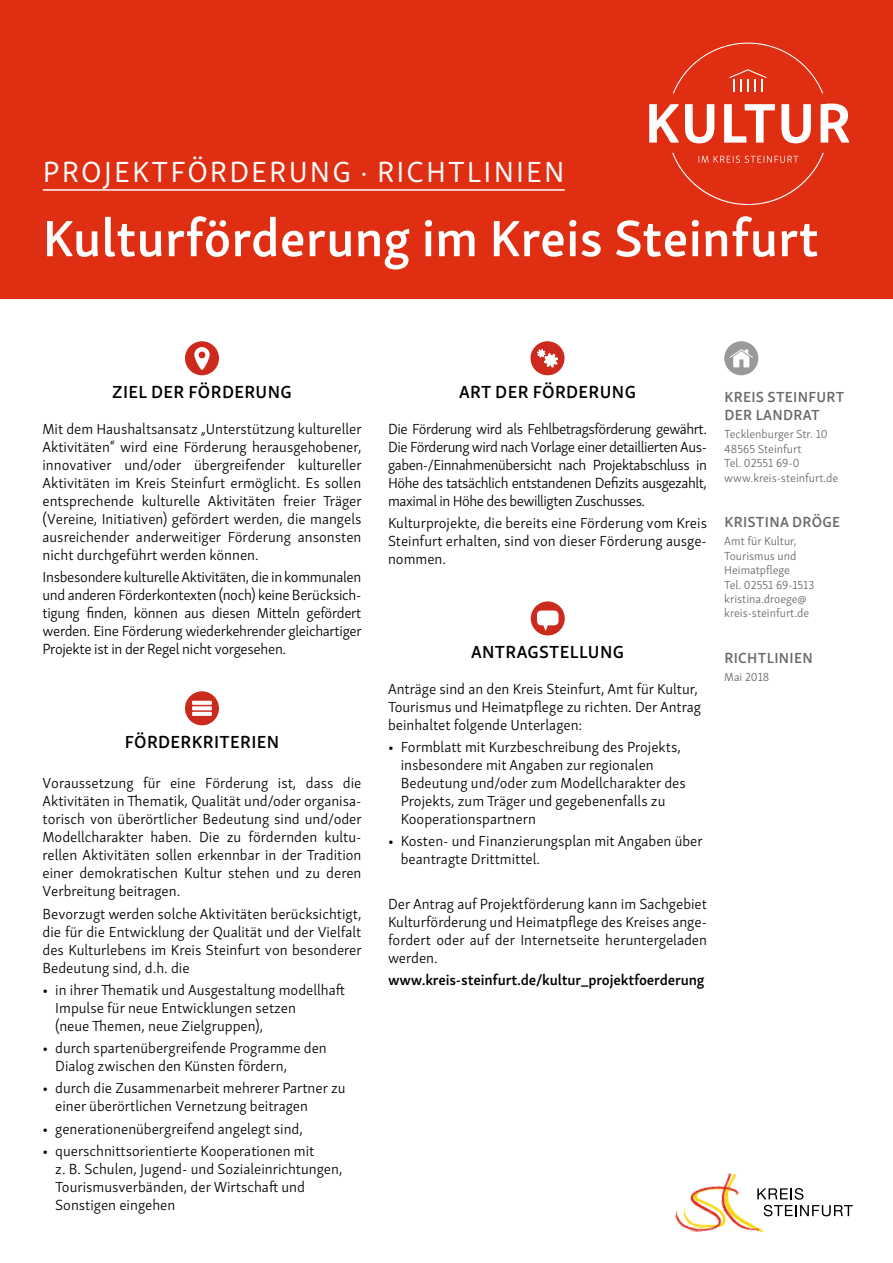
<style>
.page{position:relative;width:893px;height:1263px;background:#fff}
.page>*{position:absolute;margin:0;border:0;box-sizing:border-box;transform-origin:0 0}
.t1{font:600 52.5px "Skolar Sans Latn";color:#fff}
.t2{font:30px "Skolar Sans Latn";letter-spacing:.07em;color:#fff}
.t3{font:600 18px "Skolar Sans Latn";letter-spacing:.02em;color:#000}
.t4{font:300 15px/18px "Skolar Sans Latn";color:#000;text-align:justify}
.t5{font:600 15px/18px "Skolar Sans Latn";letter-spacing:.02em;color:#686867}
.t6{font:600 15px "Skolar Sans Latn";letter-spacing:-.01em;color:#000}
.t7{font:300 12px/14.4px "Skolar Sans Latn";color:#686867}
</style>
<div class="page">
<div style="left:0;top:0;width:893px;height:299px;background:#e02e12"></div>
<svg style="left:773px;top:1188px;width:80px;height:28px"></svg>
<img style="left:675px;top:1173px;width:98px;height:60px">
<hr style="left:43px;top:189px;width:522px;height:2px;background:#fff">
<svg style="left:724px;top:341px;width:34px;height:34px"></svg>
<svg style="left:649px;top:43px;width:200px;height:162px"></svg>
<svg style="left:185px;top:341px;width:34px;height:34px"></svg>
<svg style="left:185px;top:691px;width:34px;height:34px"></svg>
<svg style="left:530px;top:341px;width:35px;height:34px"></svg>
<svg style="left:531px;top:601px;width:34px;height:34px"></svg>
<h2 class="t2" style="left:43px;top:149px;width:523px">PROJEKTFÖRDERUNG · RICHTLINIEN</h2>
<h1 class="t1" style="left:43px;top:197px;width:778px">Kulturförderung im Kreis Steinfurt</h1>
<p class="t3" style="left:112px;top:377px;width:181px">ZIEL DER FÖRDERUNG</p>
<p class="t4" style="left:43px;top:419px;width:321px">Mit dem Haushaltsansatz „Unterstützung kultureller Aktivitäten“ wird eine Förderung herausgehobener, innovativer und/oder übergreifender kultureller Aktivitäten im Kreis Steinfurt ermöglicht. Es sollen entsprechende kulturelle Aktivitäten freier Träger (Vereine, Initiativen) gefördert werden, die mangels ausreichender anderweitiger Förderung ansonsten nicht durchgeführt werden können.</p>
<p class="t4" style="left:43px;top:567px;width:321px">Insbesondere kulturelle Aktivitäten, die in kommunalen und anderen Förderkontexten (noch) keine Berücksich&shy;tigung finden, können aus diesen Mitteln gefördert werden. Eine Förderung wiederkehrender gleichartiger Projekte ist in der Regel nicht vorgesehen.</p>
<p class="t3" style="left:125px;top:727px;width:156px">FÖRDERKRITERIEN</p>
<p class="t4" style="left:43px;top:773px;width:321px">Voraussetzung für eine Förderung ist, dass die Aktivitäten in Thematik, Qualität und/oder organisa&shy;torisch von überörtlicher Bedeutung sind und/oder Modellcharakter haben. Die zu fördernden kultu&shy;rellen Aktivitäten sollen erkennbar in der Tradition einer demokratischen Kultur stehen und zu deren Verbreitung beitragen.</p>
<p class="t4" style="left:43px;top:903px;width:321px">Bevorzugt werden solche Aktivitäten berücksichtigt, die für die Entwicklung der Qualität und der Vielfalt des Kulturlebens im Kreis Steinfurt von besonderer Bedeutung sind, d.h. die</p>
<p class="t4" style="left:55px;top:980px;width:291px;text-align:left;text-indent:-13px">• in ihrer Thematik und Ausgestaltung modellhaft<br>Impulse für neue Entwicklungen setzen<br>(neue Themen, neue Zielgruppen),</p>
<p class="t4" style="left:55px;top:1038px;width:273px;text-indent:-13px">• durch spartenübergreifende Programme den<br>Dialog zwischen den Künsten fördern,</p>
<p class="t4" style="left:55px;top:1078px;width:292px;text-indent:-13px">• durch die Zusammenarbeit mehrerer Partner zu einer überörtlichen Vernetzung beitragen</p>
<p class="t4" style="left:43px;top:1118px;width:262px">• generationenübergreifend angelegt sind,</p>
<p class="t4" style="left:55px;top:1141px;width:289px;text-align:left;text-indent:-13px">• querschnittsorientierte Kooperationen mit<br>z. B. Schulen, Jugend- und Sozialeinrichtungen, Tourismusverbänden, der Wirtschaft und Sonstigen eingehen</p>
<p class="t3" style="left:459px;top:377px;width:178px">ART DER FÖRDERUNG</p>
<p class="t4" style="left:388px;top:419px;width:320px">Die Förderung wird als Fehlbetragsförderung gewährt.<br>Die Förderung wird nach Vorlage einer detaillierten Aus&shy;gaben-/Einnahmenübersicht nach Projektabschluss in Höhe des tatsächlich entstandenen Defizits ausgezahlt, maximal in Höhe des bewilligten Zuschusses.</p>
<p class="t4" style="left:388px;top:513px;width:320px">Kulturprojekte, die bereits eine Förderung vom Kreis Steinfurt erhalten, sind von dieser Förderung ausge&shy;nommen.</p>
<p class="t3" style="left:471px;top:637px;width:154px">ANTRAGSTELLUNG</p>
<p class="t4" style="left:388px;top:679px;width:315px;text-align:left">Anträge sind an den Kreis Steinfurt, Amt für Kultur,<br>Tourismus und Heimatpflege zu richten. Der Antrag beinhaltet folgende Unterlagen:</p>
<p class="t4" style="left:401px;top:737px;width:287px;text-align:left;text-indent:-13px">• Formblatt mit Kurzbeschreibung des Projekts, insbesondere mit Angaben zur regionalen Bedeutung und/oder zum Modellcharakter des Projekts, zum Träger und gegebenenfalls zu Kooperationspartnern</p>
<p class="t4" style="left:401px;top:831px;width:304px;text-indent:-13px">• Kosten- und Finanzierungsplan mit Angaben über beantragte Drittmittel.</p>
<p class="t4" style="left:388px;top:894px;width:320px">Der Antrag auf Projektförderung kann im Sachgebiet Kulturförderung und Heimatpflege des Kreises ange&shy;fordert oder auf der Internetseite heruntergeladen werden.</p>
<p class="t6" style="left:388px;top:968px;width:318px">www.kreis-steinfurt.de/kultur_projektfoerderung</p>
<p class="t5" style="left:724px;top:386px;width:121px">KREIS STEINFURT<br>DER LANDRAT</p>
<p class="t7" style="left:724px;top:426px;width:116px">Tecklenburger Str. 10<br>48565 Steinfurt<br>Tel. 02551 69-0 www.kreis-steinfurt.de</p>
<p class="t5" style="left:724px;top:511px;width:117px">KRISTINA DRÖGE</p>
<p class="t7" style="left:724px;top:533px;width:91px">Amt für Kultur,<br>Tourismus und<br>Heimatpflege<br>Tel. 02551 69-1513 kristina.droege@ kreis-steinfurt.de</p>
<p class="t5" style="left:724px;top:647px;width:90px">RICHTLINIEN</p>
<p class="t7" style="left:724px;top:669px;width:47px">Mai 2018</p>
</div>
